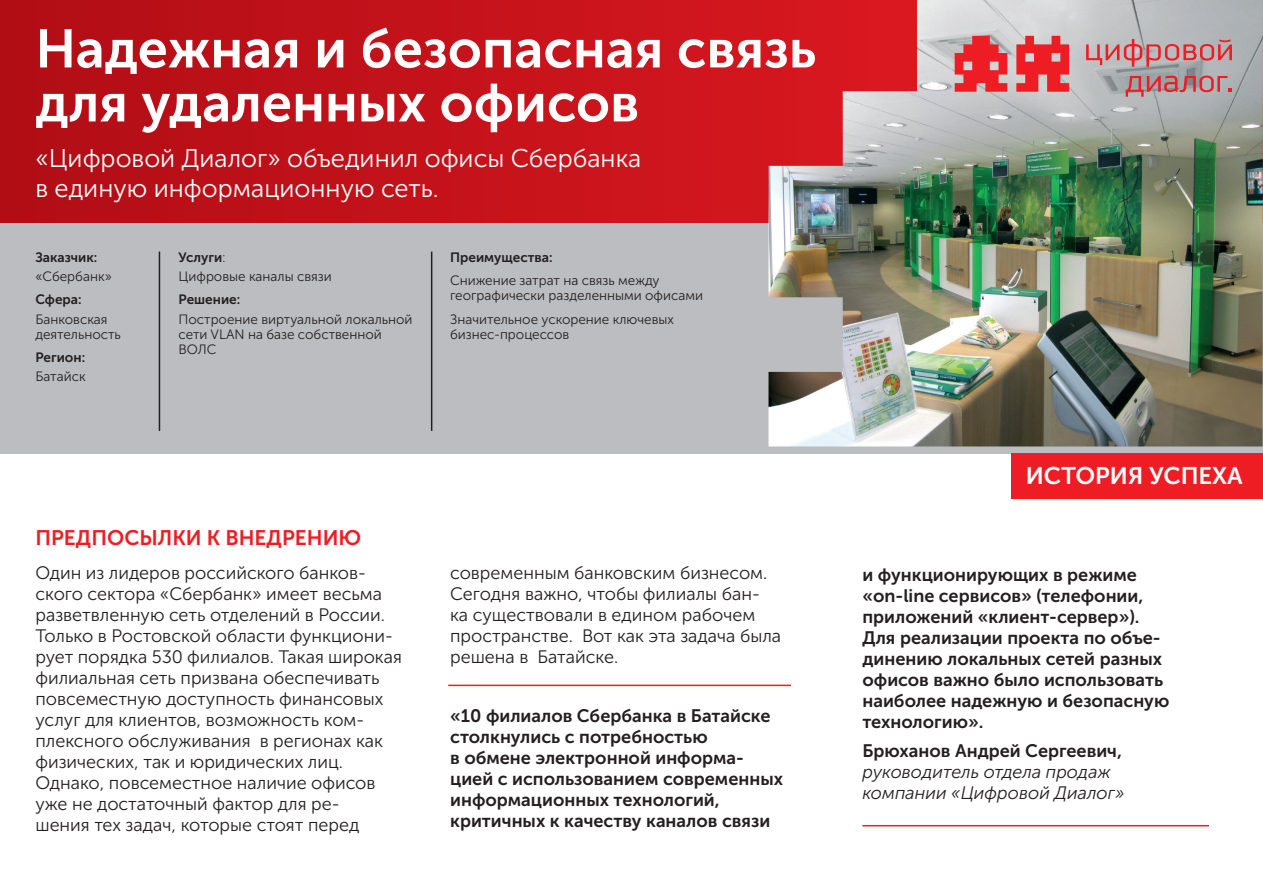
<style>
.page{position:relative;width:1263px;height:893px;background:#fff}
.page>*{position:absolute;margin:0;border:0;box-sizing:border-box;transform-origin:0 0}
.t1{font:54px/54px "Museo Sans Cyrl 700";color:#fff}
.t2{font:25.5px/30px "Museo Sans Cyrl 300";color:#fff}
.t3{font:24px "Museo Sans Cyrl 700";color:#fff}
.t4{font:21px "Museo Sans Cyrl 700";color:#ee1d23}
.t5{font:18px/21px "Museo Sans Cyrl 300";color:#231f20}
.t6{font:18px/21px "Museo Sans Cyrl 700";color:#231f20}
.t7{font:italic 18px/21px "Museo Sans Cyrl 300";color:#231f20}
.t8{font:13.5px/15px "Museo Sans Cyrl 300";color:#231f20}
.t9{font:13.5px "Museo Sans Cyrl 700";color:#231f20}
.s1{font-family:"Museo Sans Cyrl 300"}
</style>
<div class="page">
<svg style="left:0;top:0;width:768px;height:223px;background:#c11119"></svg>
<div style="left:0;top:223px;width:1262px;height:231px;background:#bcbdc0"></div>
<img style="left:768px;top:0;width:495px;height:446px">
<div style="left:1011px;top:454px;width:252px;height:45px;background:#ee1d23"></div>
<hr style="left:862px;top:825px;width:347px;height:1px;background:#ee1d23">
<hr style="left:448px;top:685px;width:343px;height:1px;background:#ee1d23">
<hr style="left:159px;top:252px;width:1px;height:179px;background:#231f20">
<hr style="left:431px;top:252px;width:1px;height:179px;background:#231f20">
<svg style="left:955px;top:36px;width:52px;height:56px;background:#e14c51"></svg>
<svg style="left:1016px;top:36px;width:53px;height:56px;background:#e64c51"></svg>
<svg style="left:1126px;top:76px;width:106px;height:21px;background:#ba8286"></svg>
<svg style="left:1086px;top:39px;width:146px;height:28px;background:#c39395"></svg>
<h1 class="t1" style="left:35px;top:22px;width:782px">Надежная и безопасная связь для удаленных офисов</h1>
<h2 class="t2" style="left:35px;top:143px;width:607px">«Цифровой Диалог» объединил офисы Сбербанка в единую информационную сеть.</h2>
<p class="t9" style="left:35px;top:250px;width:63px">Заказчик:</p>
<p class="t8" style="left:35px;top:269px;width:78px">«Сбербанк»</p>
<p class="t9" style="left:35px;top:292px;width:48px">Сфера:</p>
<p class="t8" style="left:35px;top:312px;width:87px">Банковская деятельность</p>
<p class="t9" style="left:35px;top:350px;width:51px">Регион:</p>
<p class="t8" style="left:35px;top:369px;width:52px">Батайск</p>
<p class="t9" style="left:179px;top:250px;width:48px">Услуги<span class="s1">:</span></p>
<p class="t8" style="left:179px;top:269px;width:155px">Цифровые каналы связи</p>
<p class="t9" style="left:179px;top:292px;width:63px">Решение:</p>
<p class="t8" style="left:179px;top:312px;width:235px">Построение виртуальной локальной сети VLAN на базе собственной<br>ВОЛС</p>
<p class="t9" style="left:450px;top:250px;width:104px">Преимущества:</p>
<p class="t8" style="left:450px;top:273px;width:254px">Снижение затрат на связь между географически разделенными офисами</p>
<p class="t8" style="left:450px;top:312px;width:225px">Значительное ускорение ключевых бизнес-процессов</p>
<p class="t4" style="left:35px;top:526px;width:327px">ПРЕДПОСЫЛКИ К ВНЕДРЕНИЮ</p>
<p class="t5" style="left:35px;top:562px;width:368px">Один из лидеров российского банков&shy;ского сектора «Сбербанк» имеет весьма разветвленную сеть отделений в России.<br>Только в Ростовской области функциони&shy;рует порядка 530 филиалов. Такая широкая филиальная сеть призвана обеспечивать повсеместную доступность финансовых услуг для клиентов, возможность ком&shy;плексного обслуживания в регионах как физических, так и юридических лиц.<br>Однако, повсеместное наличие офисов уже не достаточный фактор для ре-<br>шения тех задач, которые стоят перед</p>
<p class="t5" style="left:450px;top:562px;width:333px">современным банковским бизнесом.<br>Сегодня важно, чтобы филиалы бан&shy;ка существовали в едином рабочем пространстве. Вот как эта задача была решена в Батайске.</p>
<p class="t6" style="left:450px;top:705px;width:334px">«10 филиалов Сбербанка в Батайске столкнулись с потребностью<br>в обмене электронной информа&shy;цией с использованием современных информационных технологий, критичных к качеству каналов связи</p>
<h3 class="t3" style="left:1026px;top:462px;width:218px">ИСТОРИЯ УСПЕХА</h3>
<p class="t6" style="left:862px;top:564px;width:308px">и функционирующих в режиме «on-line сервисов» (телефонии, приложений «клиент-сервер»).<br>Для реализации проекта по объе&shy;динению локальных сетей разных офисов важно было использовать наиболее надежную и безопасную технологию».</p>
<p class="t6" style="left:862px;top:741px;width:261px">Брюханов Андрей Сергеевич,</p>
<p class="t7" style="left:862px;top:762px;width:264px">руководитель отдела продаж компании «Цифровой Диалог»</p>
</div>
